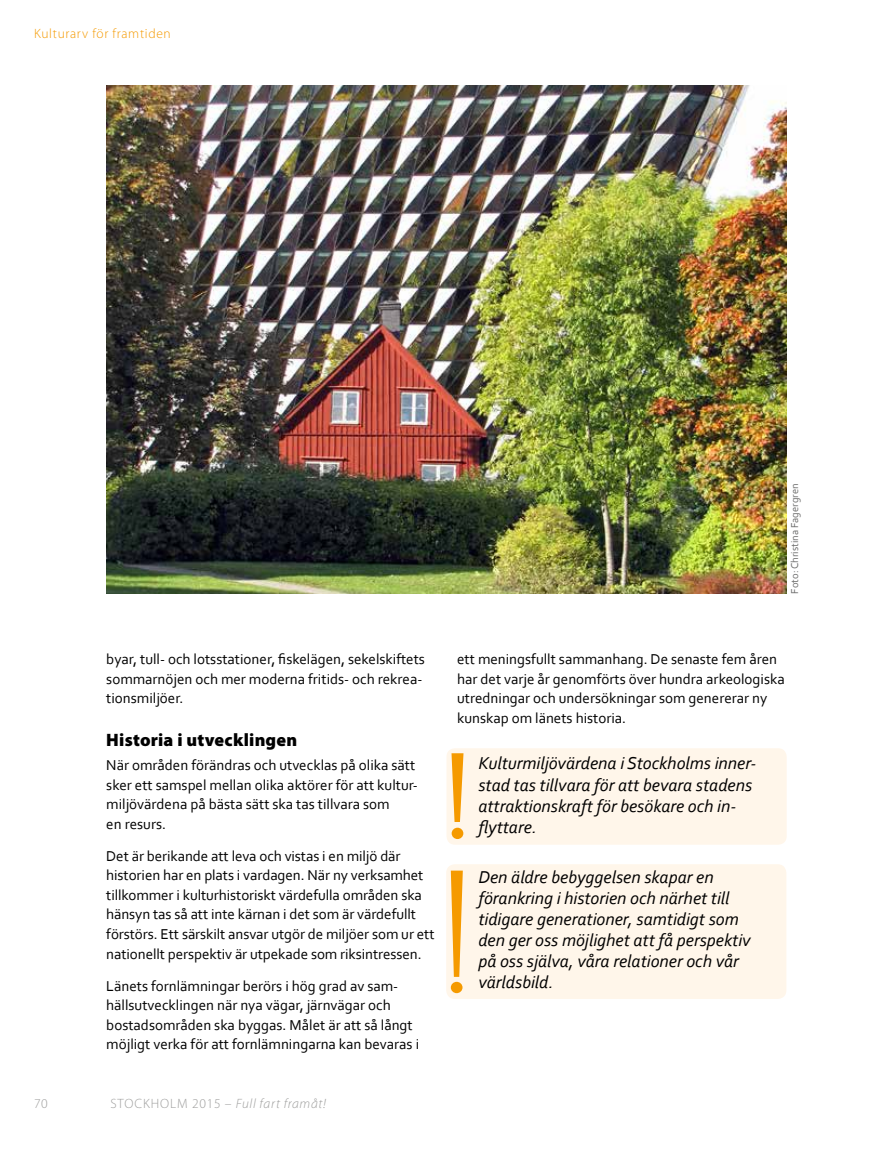
<style>
.page{position:relative;width:893px;height:1149px;background:#fff}
.page>*{position:absolute;margin:0;border:0;box-sizing:border-box;transform-origin:0 0}
.t1{font:italic 18px/21px "Corbel";color:#000}
.t2{font:900 18px "Myriad Pro";letter-spacing:.01em;color:#000}
.t3{font:15px/19.5px "Corbel";color:#000}
.t4{font:italic 300 13.5px "Myriad Pro";letter-spacing:.05em;color:#9d9d9c}
.t5{font:300 13.5px "Myriad Pro";letter-spacing:.05em;color:#f59a00}
.t6{font:300 13.5px "Myriad Pro";color:#9d9d9c}
.t7{font:10.5px "Corbel";color:#6d6d6c}
.s1{font-style:normal}
</style>
<div class="page">
<div style="left:446px;top:864px;width:340px;height:134px;background:#fff6ea;border-radius:9px"></div>
<svg style="left:451px;top:870px;width:12px;height:106px"></svg>
<div style="left:451px;top:981px;width:11px;height:11px;background:#f59a00;border-radius:50%"></div>
<div style="left:446px;top:748px;width:341px;height:96px;background:#fff6ea;border-radius:9px"></div>
<svg style="left:451px;top:753px;width:12px;height:68px"></svg>
<div style="left:452px;top:827px;width:11px;height:11px;background:#f59a00;border-radius:50%"></div>
<img style="left:106px;top:85px;width:681px;height:508px">
<p class="t5" style="left:34px;top:25px;width:138px">Kulturarv för framtiden</p>
<p class="t7" style="left:788px;top:593px;width:112px;rotate:-90deg">Foto: Christina Fagergren</p>
<p class="t3" style="left:106px;top:649px;width:320px">byar, tull- och lotsstationer, fiskelägen, sekelskiftets sommarnöjen och mer moderna fritids- och rekrea&shy;tionsmiljöer.</p>
<p class="t2" style="left:106px;top:729px;width:193px">Historia i utvecklingen</p>
<p class="t3" style="left:106px;top:754px;width:313px">När områden förändras och utvecklas på olika sätt sker ett samspel mellan olika aktörer för att kultur&shy;miljövärdena på bästa sätt ska tas tillvara som<br>en resurs.</p>
<p class="t3" style="left:106px;top:845px;width:330px">Det är berikande att leva och vistas i en miljö där historien har en plats i vardagen. När ny verksamhet tillkommer i kulturhistoriskt värdefulla områden ska hänsyn tas så att inte kärnan i det som är värdefullt förstörs. Ett särskilt ansvar utgör de miljöer som ur ett nationellt perspektiv är utpekade som riksintressen.</p>
<p class="t3" style="left:106px;top:975px;width:314px">Länets fornlämningar berörs i hög grad av sam&shy;hällsutvecklingen när nya vägar, järnvägar och bostadsområden ska byggas. Målet är att så långt möjligt verka för att fornlämningarna kan bevaras i</p>
<p class="t6" style="left:34px;top:1095px;width:15px">70</p>
<p class="t4" style="left:110px;top:1095px;width:217px"><span class="s1">STOCKHOLM 2015 –</span> Full fart framåt!</p>
<p class="t3" style="left:457px;top:649px;width:329px">ett meningsfullt sammanhang. De senaste fem åren har det varje år genomförts över hundra arkeologiska utredningar och undersökningar som genererar ny kunskap om länets historia.</p>
<p class="t1" style="left:478px;top:752px;width:280px">Kulturmiljövärdena i Stockholms inner&shy;stad tas tillvara för att bevara stadens attraktionskraft för besökare och in&shy;flyttare.</p>
<p class="t1" style="left:478px;top:866px;width:274px">Den äldre bebyggelsen skapar en förankring i historien och närhet till tidigare generationer, samtidigt som den ger oss möjlighet att få perspektiv på oss själva, våra relationer och vår världsbild.</p>
</div>
